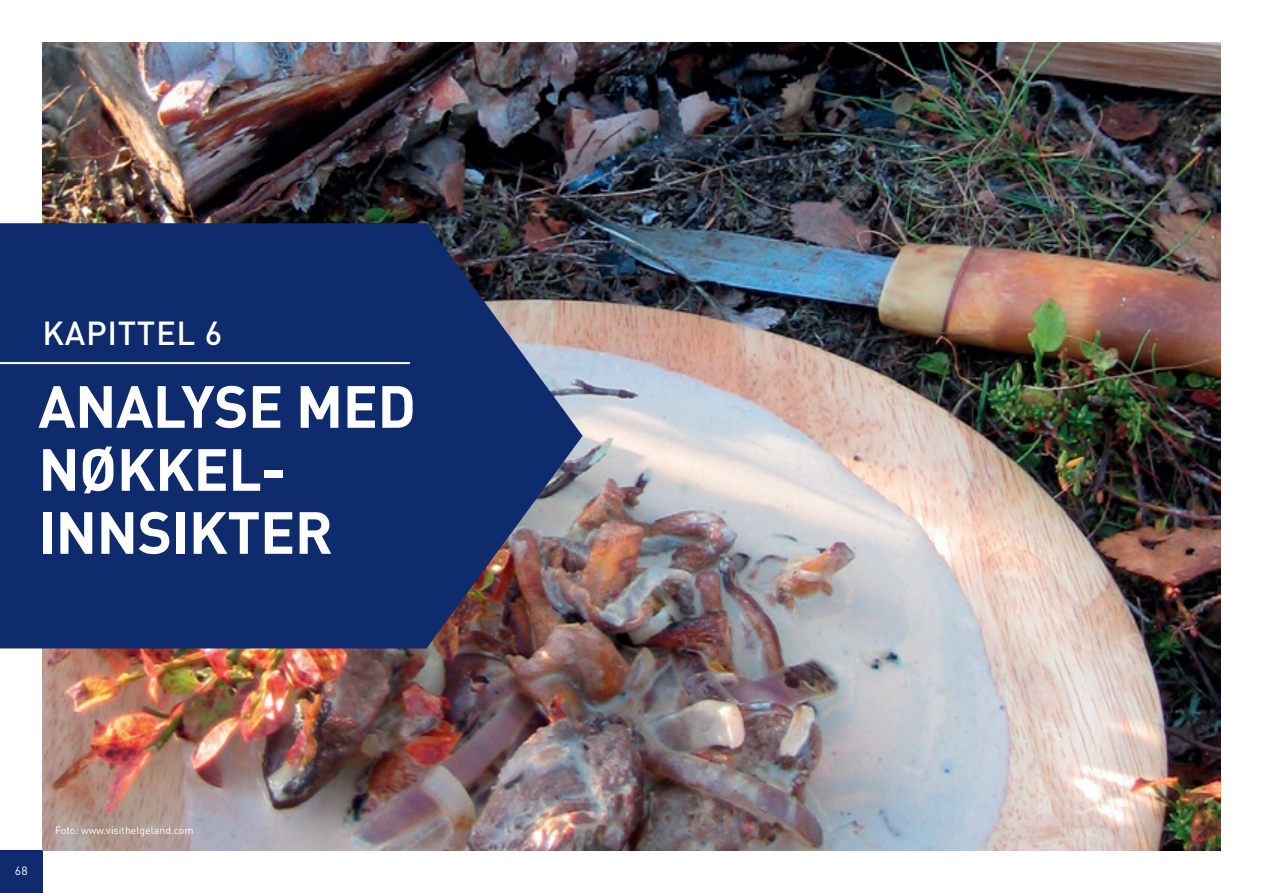
<style>
.page{position:relative;width:1263px;height:893px;background:#fff}
.page>*{position:absolute;margin:0;border:0;box-sizing:border-box;transform-origin:0 0}
.t1{font:700 58.5px/63px "DIN";letter-spacing:-.01em;color:#fff}
.t2{font:500 33px "DIN";letter-spacing:.02em;color:#fff}
.t3{font:12px "DIN";color:#fff}
.t4{font:10.5px "DIN";color:#fff}
</style>
<div class="page">
<div style="left:0;top:850px;width:43px;height:43px;background:#0d2b6d"></div>
<img style="left:43px;top:43px;width:1177px;height:807px">
<svg style="left:0;top:223px;width:583px;height:425px;background:#1b336b"></svg>
<hr style="left:0;top:362px;width:410px;height:2px;background:#fff">
<h2 class="t2" style="left:43px;top:312px;width:181px">KAPITTEL 6</h2>
<h1 class="t1" style="left:38px;top:373px;width:379px">ANALYSE MED<br>NØKKEL-<br>INNSIKTER</h1>
<p class="t3" style="left:15px;top:863px;width:14px">68</p>
<p class="t4" style="left:55px;top:823px;width:140px">Foto: www.visithelgeland.com</p>
</div>
